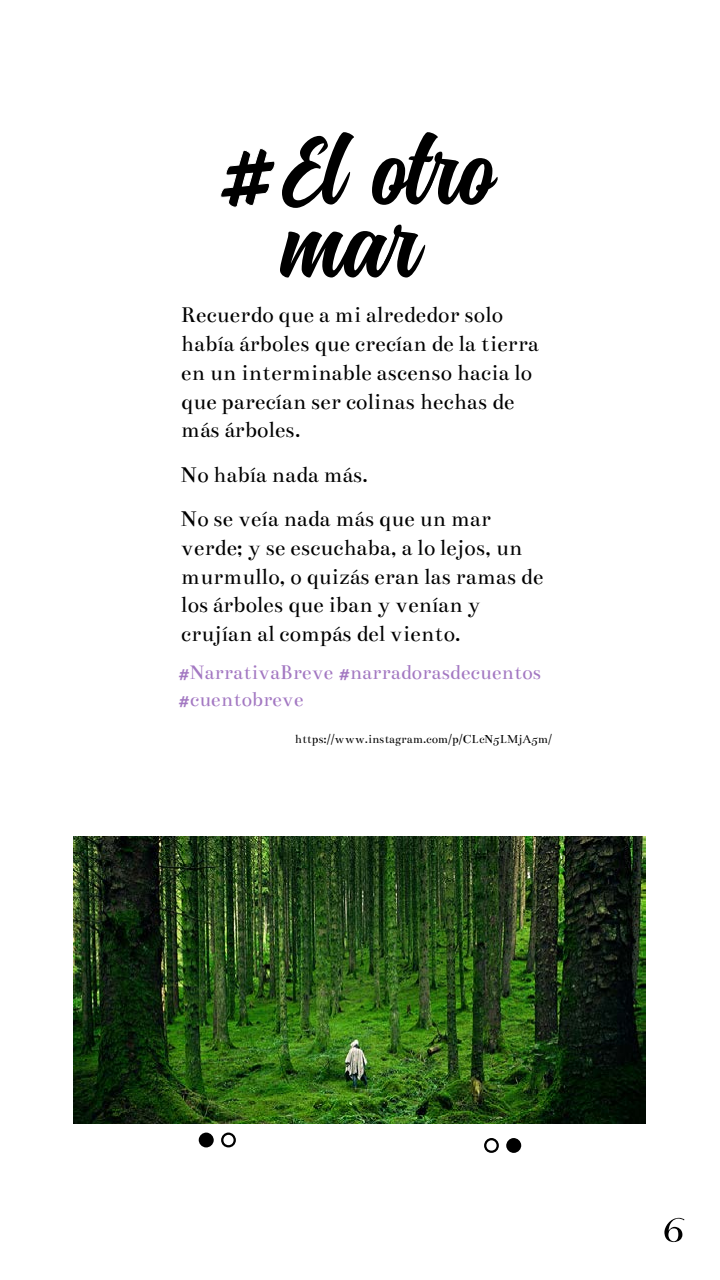
<style>
.page{position:relative;width:720px;height:1280px;background:#fff}
.page>*{position:absolute;margin:0;border:0;box-sizing:border-box;transform-origin:0 0}
.t1{font:96px/73px "Montana";color:#000}
.t2{font:24px/28.8px "Bentham";color:#000}
.t3{font:22px/26.4px "Bentham";color:#a378c2}
.t4{font:13px "Bentham";color:#000}
.s1{font-family:"Stilu";font-weight:600;font-size:15px}
</style>
<div class="page">
<svg style="left:220px;top:148px;width:55px;height:60px"></svg>
<img style="left:74px;top:837px;width:572px;height:286px">
<svg style="left:198px;top:1132px;width:16px;height:16px"></svg>
<svg style="left:221px;top:1133px;width:15px;height:14px"></svg>
<div style="left:506px;top:1138px;width:16px;height:15px;background:#000;border-radius:50%"></div>
<svg style="left:484px;top:1138px;width:15px;height:15px"></svg>
<svg style="left:664px;top:1218px;width:21px;height:24px"></svg>
<h1 class="t1" style="left:284px;top:138px;width:213px">El otro mar</h1>
<p class="t2" style="left:181px;top:301px;width:359px">Recuerdo que a mi alrededor solo había árboles que crecían de la tierra en un interminable ascenso hacia lo que parecían ser colinas hechas de más árboles.</p>
<p class="t2" style="left:181px;top:453px;width:311px;line-height:43.8px">No había nada más.<br>No se veía nada más que un mar</p>
<p class="t2" style="left:181px;top:533px;width:364px">verde; y se escuchaba, a lo lejos, un murmullo, o quizás eran las ramas de los árboles que iban y venían y crujían al compás del viento.</p>
<p class="t3" style="left:179px;top:660px;width:364px"><span class="s1">#</span>NarrativaBreve <span class="s1">#</span>narradorasdecuentos <span class="s1">#</span>cuentobreve</p>
<p class="t4" style="left:295px;top:732px;width:259px">https://www.instagram.com/p/CLcN5LMjA5m/</p>
</div>
